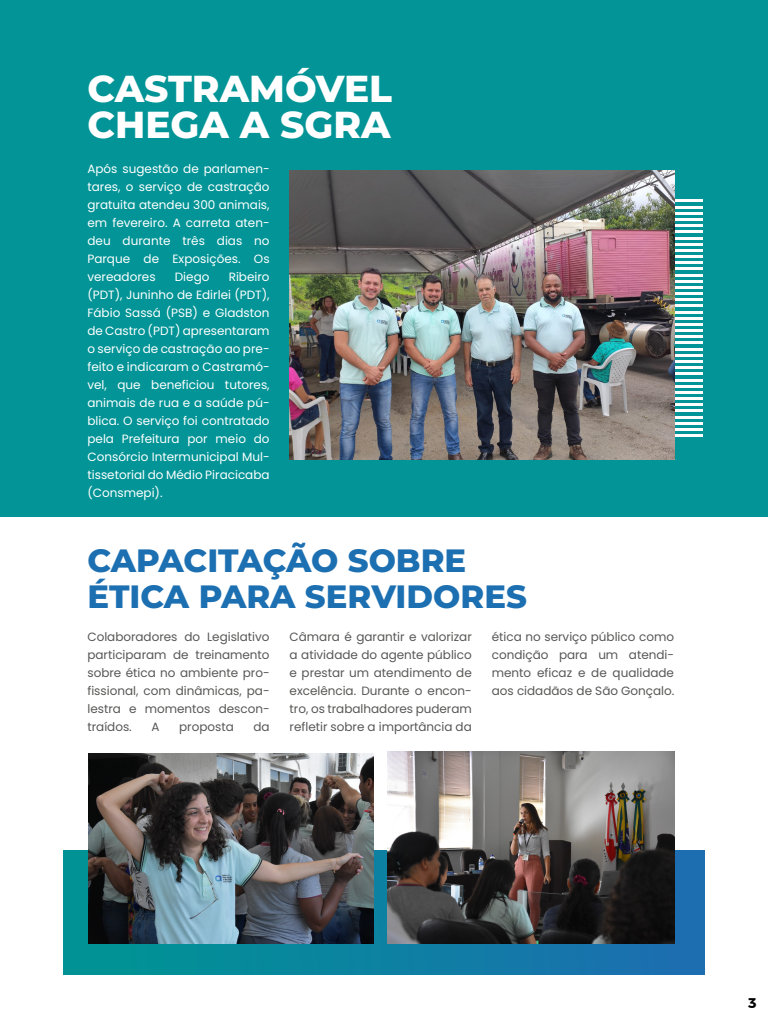
<style>
.page{position:relative;width:768px;height:1024px;background:#fff}
.page>*{position:absolute;margin:0;border:0;box-sizing:border-box;transform-origin:0 0}
.t1{font:800 37.5px/36px "Montserrat";color:#fff}
.t2{font:800 32.3px/36px "Montserrat";color:#1c6fb1}
.t3{font:700 14px "Montserrat";color:#000}
.t4{font:12px/18px "Poppins";color:#fff;text-align:justify}
.t5{font:12px/18px "Poppins";color:#575756;text-align:justify}
</style>
<div class="page">
<div style="left:0;top:0;width:768px;height:516px;background:#029496"></div>
<hr style="left:614px;top:200px;width:89px;height:2px;background:#fff">
<hr style="left:614px;top:206px;width:89px;height:3px;background:#fff">
<hr style="left:614px;top:212px;width:89px;height:3px;background:#fff">
<hr style="left:614px;top:218px;width:89px;height:3px;background:#fff">
<hr style="left:614px;top:224px;width:89px;height:3px;background:#fff">
<hr style="left:614px;top:230px;width:89px;height:3px;background:#fff">
<hr style="left:614px;top:237px;width:89px;height:2px;background:#fff">
<hr style="left:614px;top:243px;width:89px;height:3px;background:#fff">
<hr style="left:614px;top:249px;width:89px;height:3px;background:#fff">
<hr style="left:614px;top:255px;width:89px;height:3px;background:#fff">
<hr style="left:614px;top:261px;width:89px;height:3px;background:#fff">
<hr style="left:614px;top:267px;width:89px;height:3px;background:#fff">
<hr style="left:614px;top:274px;width:89px;height:3px;background:#fff">
<hr style="left:614px;top:280px;width:89px;height:3px;background:#fff">
<hr style="left:614px;top:286px;width:89px;height:3px;background:#fff">
<hr style="left:614px;top:292px;width:89px;height:3px;background:#fff">
<hr style="left:614px;top:298px;width:89px;height:3px;background:#fff">
<hr style="left:614px;top:304px;width:89px;height:3px;background:#fff">
<hr style="left:614px;top:311px;width:89px;height:3px;background:#fff">
<hr style="left:614px;top:317px;width:89px;height:3px;background:#fff">
<hr style="left:614px;top:323px;width:89px;height:3px;background:#fff">
<hr style="left:614px;top:329px;width:89px;height:3px;background:#fff">
<hr style="left:614px;top:335px;width:89px;height:3px;background:#fff">
<hr style="left:614px;top:342px;width:89px;height:2px;background:#fff">
<hr style="left:614px;top:348px;width:89px;height:3px;background:#fff">
<hr style="left:614px;top:354px;width:89px;height:3px;background:#fff">
<hr style="left:614px;top:360px;width:89px;height:3px;background:#fff">
<hr style="left:614px;top:366px;width:89px;height:3px;background:#fff">
<hr style="left:614px;top:372px;width:89px;height:3px;background:#fff">
<hr style="left:614px;top:379px;width:89px;height:2px;background:#fff">
<hr style="left:614px;top:385px;width:89px;height:3px;background:#fff">
<hr style="left:614px;top:391px;width:89px;height:3px;background:#fff">
<hr style="left:614px;top:397px;width:89px;height:3px;background:#fff">
<hr style="left:614px;top:403px;width:89px;height:3px;background:#fff">
<hr style="left:614px;top:409px;width:89px;height:3px;background:#fff">
<hr style="left:614px;top:416px;width:89px;height:3px;background:#fff">
<hr style="left:614px;top:422px;width:89px;height:3px;background:#fff">
<hr style="left:614px;top:428px;width:89px;height:3px;background:#fff">
<hr style="left:614px;top:434px;width:89px;height:3px;background:#fff">
<img style="left:289px;top:171px;width:385px;height:288px">
<svg style="left:64px;top:851px;width:640px;height:124px;background:#0e7d9e"></svg>
<img style="left:88px;top:753px;width:285px;height:190px">
<img style="left:387px;top:752px;width:287px;height:191px">
<h1 class="t1" style="left:87px;top:69px;width:306px">CASTRAMÓVEL<br>CHEGA A SGRA</h1>
<p class="t4" style="left:87px;top:160px;width:184px">Após sugestão de parlamen&shy;tares, o serviço de castração gratuita atendeu 300 animais, em fevereiro. A carreta aten&shy;deu durante três dias no Parque de Exposições. Os vereadores</p>
<p class="t4" style="left:87px;top:268px;width:184px;text-indent:141px">Ribeiro (PDT), Juninho de Edirlei (PDT), Fábio Sassá (PSB) e Gladston de Castro (PDT) apresentaram o serviço de castração ao pre&shy;feito e indicaram o Castramó&shy;vel, que beneficiou tutores, animais de rua e a saúde pú&shy;blica. O serviço foi contratado pela Prefeitura por meio do Consórcio Intermunicipal Mul&shy;tissetorial do Médio Piracicaba (Consmepi).</p>
<p class="t4" style="left:175px;top:268px;width:36px">Diego</p>
<h2 class="t2" style="left:87px;top:540px;width:441px">CAPACITAÇÃO SOBRE<br>ÉTICA PARA SERVIDORES</h2>
<p class="t5" style="left:87px;top:627px;width:184px">Colaboradores do Legislativo participaram de treinamento sobre ética no ambiente pro&shy;fissional, com dinâmicas, pa&shy;lestra e momentos descon&shy;traídos.</p>
<p class="t5" style="left:151px;top:717px;width:10px">A</p>
<p class="t5" style="left:179px;top:717px;width:56px">proposta</p>
<p class="t5" style="left:253px;top:717px;width:18px">da</p>
<p class="t5" style="left:290px;top:627px;width:184px">Câmara é garantir e valorizar a atividade do agente público e prestar um atendimento de excelência. Durante o encon&shy;tro, os trabalhadores puderam refletir sobre a importância da</p>
<p class="t5" style="left:492px;top:627px;width:184px">ética no serviço público como condição para um atendi&shy;mento eficaz e de qualidade aos cidadãos de São Gonçalo.</p>
<p class="t3" style="left:748px;top:992px;width:10px">3</p>
</div>
